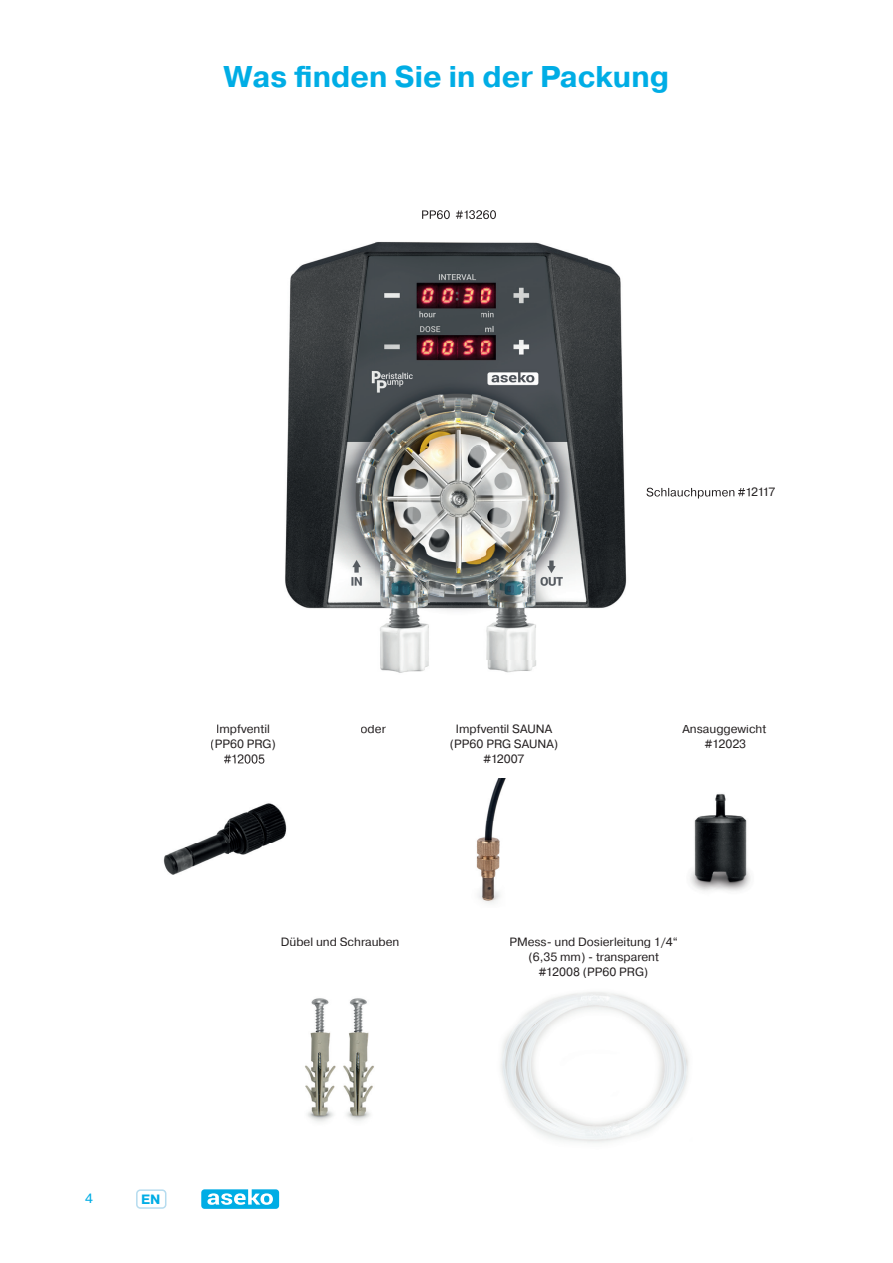
<style>
.page{position:relative;width:893px;height:1263px;background:#fff}
.page>*{position:absolute;margin:0;border:0;box-sizing:border-box;transform-origin:0 0}
.t1{font:700 30px "Pragmatica";color:#00ade5}
.t2{font:700 13.5px "Pragmatica";color:#00ade5}
.t3{font:13.5px "Pragmatica";color:#00ade5}
.t4{font:12px/15px "Pragmatica";color:#231f20;text-align:center}
</style>
<div class="page">
<div style="left:136px;top:1189px;width:30px;height:20px;border:2px solid #b6dcef;border-radius:4px"></div>
<svg style="left:201px;top:1189px;width:78px;height:20px"></svg>
<img style="left:285px;top:219px;width:414px;height:454px">
<img style="left:646px;top:488px;width:103px;height:10px">
<img style="left:422px;top:210px;width:74px;height:9px">
<img style="left:305px;top:998px;width:69px;height:124px">
<img style="left:501px;top:992px;width:188px;height:151px">
<img style="left:690px;top:793px;width:61px;height:98px">
<img style="left:163px;top:759px;width:124px;height:116px">
<img style="left:221px;top:758px;width:43px;height:6px">
<img style="left:476px;top:778px;width:30px;height:125px">
<h1 class="t1" style="left:224px;top:58px;width:447px">Was finden Sie in der Packung</h1>
<p class="t4" style="left:450px;top:722px;width:110px">Impfventil SAUNA (PP60 PRG SAUNA) #12007</p>
<p class="t4" style="left:210px;top:722px;width:67px">Impfventil (PP60 PRG) #12005</p>
<p class="t4" style="left:682px;top:722px;width:85px">Ansauggewicht #12023</p>
<p class="t4" style="left:361px;top:722px;width:27px">oder</p>
<p class="t4" style="left:281px;top:934px;width:120px">Dübel und Schrauben</p>
<p class="t4" style="left:509px;top:934px;width:170px">PMess- und Dosierleitung 1/4“ (6,35 mm) - transparent #12008 (PP60 PRG)</p>
<p class="t3" style="left:85px;top:1190px;width:9px">4</p>
<p class="t2" style="left:141px;top:1190px;width:21px">EN</p>
</div>
